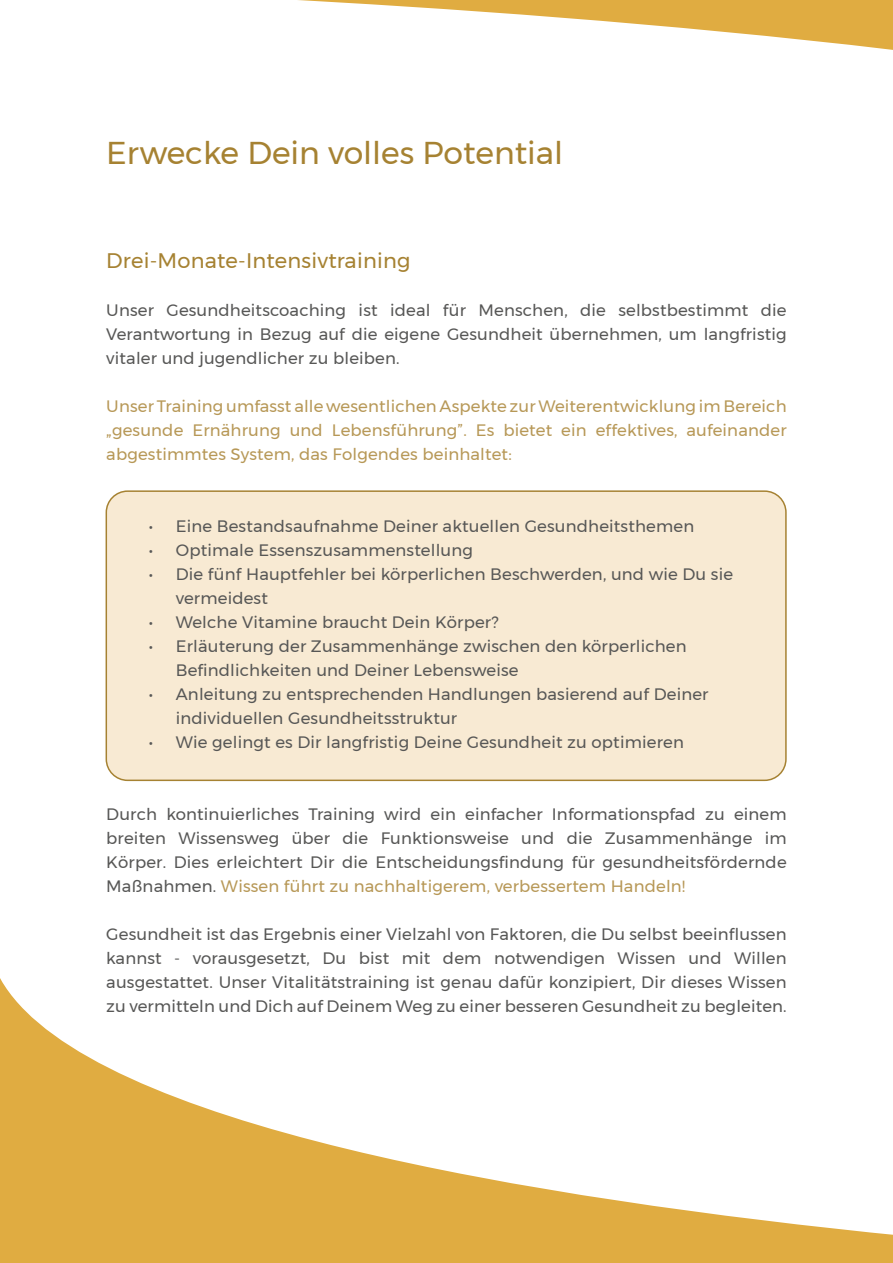
<style>
.page{position:relative;width:893px;height:1263px;background:#fff}
.page>*{position:absolute;margin:0;border:0;box-sizing:border-box;transform-origin:0 0}
.t1{font:31.5px "Montserrat";color:#a68232}
.t2{font:21px "Montserrat";letter-spacing:.01em;color:#a68232}
.t3{font:16.5px/24px "Montserrat";letter-spacing:.01em;color:#575756;text-align:justify}
.t4{font:16.5px/24px "Montserrat";letter-spacing:.01em;color:#b79857;text-align:justify}
.s1{color:#b79857}
</style>
<div class="page">
<div style="left:106px;top:491px;width:680px;height:289px;background:#f8ead3;border-radius:21px"></div>
<div style="left:106px;top:490px;width:681px;height:291px;border:2px solid #a68232;border-radius:21px"></div>
<svg style="left:0;top:978px;width:893px;height:285px"></svg>
<svg style="left:298px;top:0;width:595px;height:50px"></svg>
<h1 class="t1" style="left:106px;top:128px;width:458px">Erwecke Dein volles Potential</h1>
<p class="t2" style="left:106px;top:245px;width:306px">Drei-Monate-Intensivtraining</p>
<p class="t3" style="left:106px;top:298px;width:682px">Unser Gesundheitscoaching ist ideal für Menschen, die selbstbestimmt die Verantwortung in Bezug auf die eigene Gesundheit übernehmen, um langfristig vitaler und jugendlicher zu bleiben.</p>
<p class="t4" style="left:106px;top:394px;width:682px">Unser Training umfasst alle wesentlichen Aspekte zur Weiterentwicklung im Bereich „gesunde Ernährung und Lebensführung”. Es bietet ein effektives, aufeinander abgestimmtes System, das Folgendes beinhaltet:</p>
<p class="t3" style="left:149px;top:514px;width:547px">• Eine Bestandsaufnahme Deiner aktuellen Gesundheitsthemen</p>
<p class="t3" style="left:149px;top:538px;width:326px">• Optimale Essenszusammenstellung</p>
<p class="t3" style="left:176px;top:562px;width:559px;text-indent:-27px">• Die fünf Hauptfehler bei körperlichen Beschwerden, und wie Du sie vermeidest</p>
<p class="t3" style="left:149px;top:610px;width:351px">• Welche Vitamine braucht Dein Körper?</p>
<p class="t3" style="left:176px;top:634px;width:512px;text-indent:-27px">• Erläuterung der Zusammenhänge zwischen den körperlichen<br>Befindlichkeiten und Deiner Lebensweise</p>
<p class="t3" style="left:176px;top:682px;width:534px;text-indent:-27px">• Anleitung zu entsprechenden Handlungen basierend auf Deiner individuellen Gesundheitsstruktur</p>
<p class="t3" style="left:149px;top:730px;width:536px">• Wie gelingt es Dir langfristig Deine Gesundheit zu optimieren</p>
<p class="t3" style="left:106px;top:802px;width:682px">Durch kontinuierliches Training wird ein einfacher Informationspfad zu einem breiten Wissensweg über die Funktionsweise und die Zusammenhänge im Körper. Dies erleichtert Dir die Entscheidungsfindung für gesundheitsfördernde Maßnahmen. <span class="s1">Wissen führt zu nachhaltigerem, verbessertem Handeln!</span></p>
<p class="t3" style="left:106px;top:922px;width:682px">Gesundheit ist das Ergebnis einer Vielzahl von Faktoren, die Du selbst beeinflussen kannst - vorausgesetzt, Du bist mit dem notwendigen Wissen und Willen ausgestattet. Unser Vitalitätstraining ist genau dafür konzipiert, Dir dieses Wissen zu vermitteln und Dich auf Deinem Weg zu einer besseren Gesundheit zu begleiten.</p>
</div>
